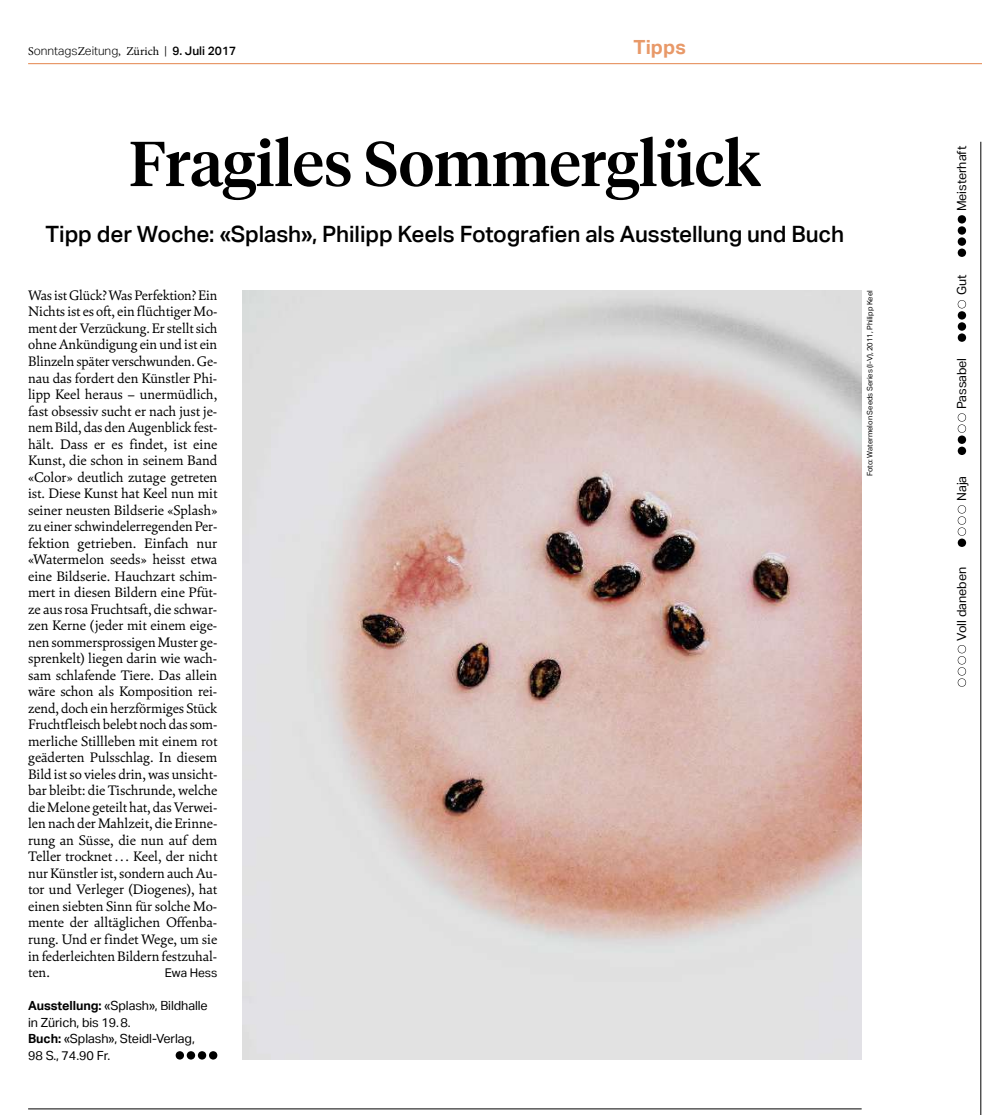
<style>
.page{position:relative;width:982px;height:1115px;background:#fff}
.page>*{position:absolute;margin:0;border:0;box-sizing:border-box;transform-origin:0 0}
.t1{font:500 63px "Tiempos Headline";letter-spacing:-.005em;color:#000}
.t2{font:500 22.5px "Aktiv Grotesk";letter-spacing:-.005em;color:#000}
.t3{font:700 19.5px "Aktiv Grotesk";letter-spacing:.005em;color:#e89969}
.t4{font:13.8px/16.5px "Cala";letter-spacing:-.005em;color:#000;text-align:justify}
.t5{font:12.6px/16.5px "Aktiv Grotesk";letter-spacing:-.005em;color:#000}
.t6{font:300 12px "Aktiv Grotesk";color:#000}
.t7{font:12px "Aktiv Grotesk";letter-spacing:-.005em;color:#000}
.t8{font:7.5px "Aktiv Grotesk";color:#000}
.s1{font-family:"Minion Pro";font-weight:400}
.s2{font-weight:500}
.s3{font-weight:700}
</style>
<div class="page">
<hr style="left:28px;top:63px;width:954px;height:1px;background:#e89969">
<hr style="left:980px;top:142px;width:1px;height:972px;background:#000">
<hr style="left:28px;top:1108px;width:834px;height:1px;background:#000">
<svg style="left:958px;top:645px;width:8px;height:41px"></svg>
<svg style="left:958px;top:505px;width:8px;height:41px"></svg>
<svg style="left:958px;top:413px;width:8px;height:42px"></svg>
<svg style="left:958px;top:300px;width:8px;height:42px"></svg>
<svg style="left:958px;top:215px;width:8px;height:42px"></svg>
<img style="left:243px;top:290px;width:619px;height:769px">
<svg style="left:176px;top:1051px;width:41px;height:8px"></svg>
<p class="t6" style="left:28px;top:44px;width:210px"><span class="s1">S</span>onntags<span class="s1">Z</span>eitung<span class="s1">, Zürich</span> | <span class="s2">9. Juli 2017</span></p>
<h3 class="t3" style="left:633px;top:35px;width:54px">Tipps</h3>
<h1 class="t1" style="left:129px;top:120px;width:633px">Fragiles Sommerglück</h1>
<h2 class="t2" style="left:46px;top:220px;width:800px">Tipp der Woche: «Splash», Philipp Keels Fotografien als Ausstellung und Buch</h2>
<p class="t4" style="left:28px;top:287px;width:191px">Was ist Glück?WasPerfektion?Ein Nichts ist es oft, ein flüchtiger Mo&shy;ment der Verzückung.Er stellt sich ohne Ankündigung ein und ist ein Blinzeln später verschwunden. Ge&shy;nau das fordert den Künstler Phi&shy;lipp Keel heraus – unermüdlich, fast obsessiv sucht er nach just je&shy;nem Bild, das den Augenblick fest&shy;hält. Dass er es findet, ist eine Kunst, die schon in seinem Band «Color» deutlich zutage getreten ist. Diese Kunst hat Keel nun mit seiner neusten Bildserie «Splash» zu einer schwindelerregendenPer&shy;fektion getrieben. Einfach nur «Watermelon seeds» heisst etwa eine Bildserie. Hauchzart schim&shy;mert in diesen Bildern eine Pfüt&shy;ze aus rosa Fruchtsaft, die schwar&shy;zen Kerne (jeder mit einem eige&shy;nen sommersprossigen Muster ge&shy;sprenkelt) liegen darin wie wach&shy;sam schlafende Tiere. Das allein wäre schon als Komposition rei&shy;zend, doch ein herzförmiges Stück Fruchtfleisch belebt noch das som&shy;merliche Stillleben mit einem rot geäderten Pulsschlag. In diesem Bild ist so vieles drin, was unsicht&shy;bar bleibt: die Tischrunde, welche die Melone geteilt hat, das Verwei&shy;len nach der Mahlzeit, die Erinne&shy;rung an Süsse, die nun auf dem Teller trocknet . . . Keel, der nicht nurKünstler ist, sondern auch Au&shy;tor und Verleger (Diogenes), hat einen siebten Sinn für solche Mo&shy;mente der alltäglichen Offenba&shy;rung. Und er findet Wege, um sie in federleichten Bildern festzuhal&shy;ten.</p>
<p class="t7" style="left:165px;top:965px;width:54px">Ewa Hess</p>
<p class="t5" style="left:28px;top:996px;width:181px"><span class="s3">Ausstellung:</span> «Splash», Bildhalle in Zürich, bis 19.8.<br><span class="s3">Buch:</span> «Splash», Steidl-Verlag,<br>98 S., 74.90 Fr.</p>
<p class="t8" style="left:865px;top:476px;width:187px;rotate:-90deg">Foto: Watermelon Seeds Series (I-V), 2011, Philipp Keel</p>
<p class="t5" style="left:953px;top:211px;width:67px;rotate:-90deg">Meisterhaft</p>
<p class="t5" style="left:953px;top:295px;width:22px;rotate:-90deg">Gut</p>
<p class="t5" style="left:953px;top:409px;width:53px;rotate:-90deg">Passabel</p>
<p class="t5" style="left:953px;top:501px;width:27px;rotate:-90deg">Naja</p>
<p class="t5" style="left:953px;top:640px;width:75px;rotate:-90deg">Voll daneben</p>
</div>
